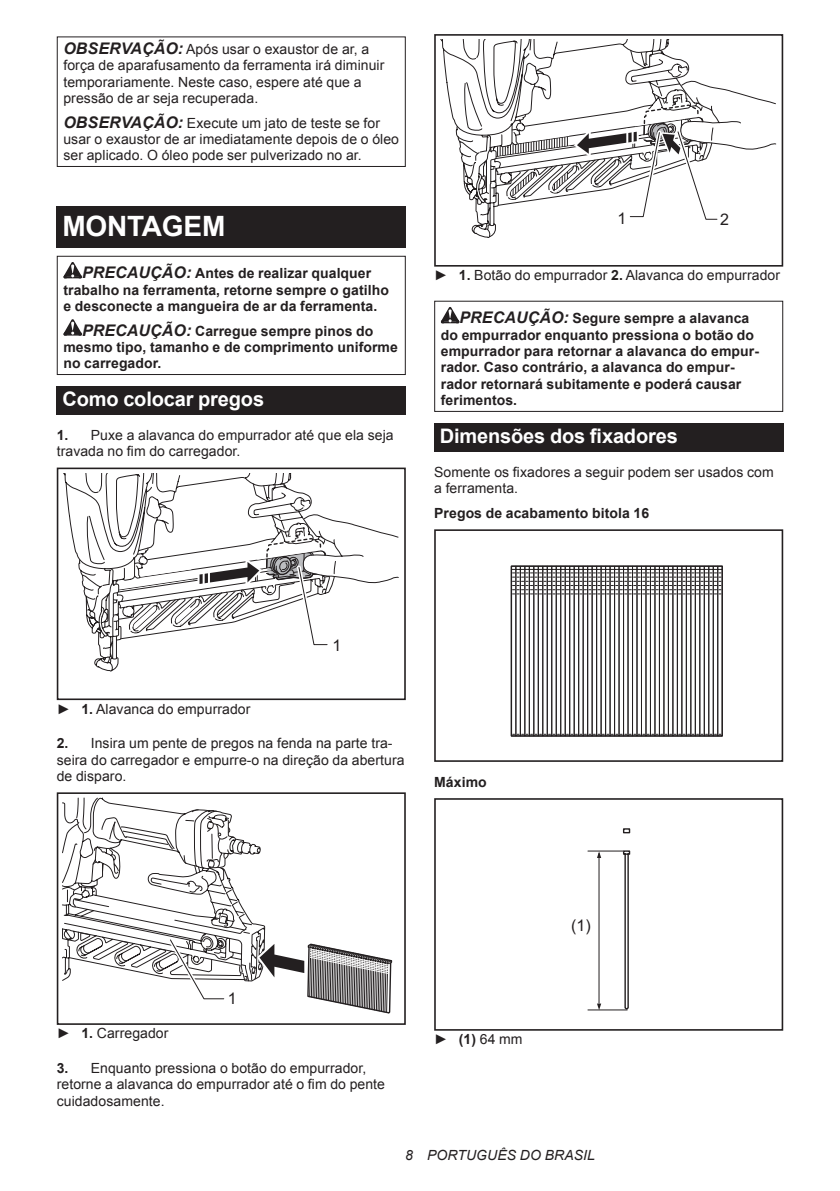
<style>
.page{position:relative;width:840px;height:1191px;background:#fff}
.page>*{position:absolute;margin:0;border:0;box-sizing:border-box;transform-origin:0 0}
.t1{font:700 28px "Arial";letter-spacing:-.01em;color:#fff}
.t2{font:700 20px "Arial";letter-spacing:-.01em;color:#fff}
.t3{font:16px "Arial";color:#231f20}
.t4{font:14px/16.4px "Arial";letter-spacing:.005em;color:#231f20}
.t5{font:700 14px/16.4px "Arial";letter-spacing:.005em;color:#231f20}
.t6{font:italic 14px "Arial";letter-spacing:.005em;color:#231f20}
.s1{font-weight:700;font-style:italic;font-size:16px}
.s2{font-style:italic;font-size:16px}
.s3{font-weight:700}
</style>
<div class="page">
<div style="left:57px;top:36px;width:348px;height:131px;border:1px solid #231f20"></div>
<div style="left:57px;top:207px;width:348px;height:41px;background:#231f20"></div>
<svg style="left:63px;top:262px;width:19px;height:16px"></svg>
<svg style="left:63px;top:319px;width:19px;height:16px"></svg>
<div style="left:57px;top:256px;width:348px;height:119px;border:1px solid #231f20"></div>
<div style="left:57px;top:386px;width:348px;height:29px;background:#231f20"></div>
<svg style="left:94px;top:648px;width:25px;height:24px"></svg>
<div style="left:57px;top:467px;width:348px;height:233px;border:2px solid #231f20"></div>
<svg style="left:63px;top:473px;width:336px;height:175px"></svg>
<svg style="left:62px;top:797px;width:90px;height:184px"></svg>
<svg style="left:66px;top:809px;width:195px;height:172px"></svg>
<div style="left:57px;top:792px;width:348px;height:233px;border:2px solid #231f20"></div>
<svg style="left:165px;top:913px;width:228px;height:112px"></svg>
<div style="left:434px;top:34px;width:348px;height:233px;border:2px solid #231f20"></div>
<svg style="left:440px;top:40px;width:336px;height:183px"></svg>
<svg style="left:440px;top:307px;width:19px;height:16px"></svg>
<div style="left:434px;top:301px;width:348px;height:111px;border:1px solid #231f20"></div>
<div style="left:434px;top:423px;width:348px;height:29px;background:#231f20"></div>
<svg style="left:510px;top:565px;width:213px;height:172px"></svg>
<div style="left:434px;top:529px;width:348px;height:233px;border:2px solid #231f20"></div>
<svg style="left:622px;top:828px;width:8px;height:183px"></svg>
<hr style="left:587px;top:850px;width:36px;height:1px;background:#231f20">
<hr style="left:587px;top:1009px;width:40px;height:1px;background:#231f20">
<hr style="left:598px;top:853px;width:1px;height:150px;background:#231f20">
<svg style="left:596px;top:851px;width:5px;height:7px"></svg>
<svg style="left:596px;top:1003px;width:5px;height:7px"></svg>
<div style="left:434px;top:798px;width:348px;height:232px;border:2px solid #231f20"></div>
<p class="t4" style="left:63px;top:41px;width:322px"><span class="s1">OBSERVAÇÃO:</span> Após usar o exaustor de ar, a força de aparafusamento da ferramenta irá diminuir temporariamente. Neste caso, espere até que a pressão de ar seja recuperada.</p>
<p class="t4" style="left:63px;top:115px;width:337px"><span class="s1">OBSERVAÇÃO:</span> Execute um jato de teste se for usar o exaustor de ar imediatamente depois de o óleo ser aplicado. O óleo pode ser pulverizado no ar.</p>
<h1 class="t1" style="left:62px;top:208px;width:164px">MONTAGEM</h1>
<p class="t5" style="left:63px;top:266px;width:327px;text-indent:19px"><span class="s2">PRECAUÇÃO:</span> Antes de realizar qualquer trabalho na ferramenta, retorne sempre o gatilho e desconecte a mangueira de ar da ferramenta.</p>
<p class="t5" style="left:63px;top:323px;width:336px;text-indent:19px"><span class="s2">PRECAUÇÃO:</span> Carregue sempre pinos do mesmo tipo, tamanho e de comprimento uniforme no carregador.</p>
<h2 class="t2" style="left:62px;top:386px;width:203px">Como colocar pregos</h2>
<p class="t4" style="left:57px;top:427px;width:338px"><span class="s3">1.</span> Puxe a alavanca do empurrador até que ela seja travada no fim do carregador.</p>
<p class="t3" style="left:617px;top:207px;width:10px">1</p>
<p class="t3" style="left:719px;top:209px;width:10px">2</p>
<p class="t4" style="left:434px;top:267px;width:347px">► <span class="s3">1.</span> Botão do empurrador <span class="s3">2.</span> Alavanca do empurrador</p>
<p class="t5" style="left:440px;top:310px;width:319px;text-indent:19px"><span class="s2">PRECAUÇÃO:</span> Segure sempre a alavanca do empurrador enquanto pressiona o botão do empurrador para retornar a alavanca do empur&shy;rador. Caso contrário, a alavanca do empur&shy;rador retornará subitamente e poderá causar ferimentos.</p>
<h2 class="t2" style="left:439px;top:423px;width:239px">Dimensões dos fixadores</h2>
<p class="t4" style="left:434px;top:464px;width:341px">Somente os fixadores a seguir podem ser usados com a ferramenta.</p>
<p class="t5" style="left:434px;top:505px;width:216px">Pregos de acabamento bitola 16</p>
<p class="t3" style="left:332px;top:634px;width:10px">1</p>
<p class="t4" style="left:57px;top:700px;width:195px">► <span class="s3">1.</span> Alavanca do empurrador</p>
<p class="t4" style="left:57px;top:735px;width:349px"><span class="s3">2.</span> Insira um pente de pregos na fenda na parte tra&shy;seira do carregador e empurre-o na direção da abertura de disparo.</p>
<p class="t5" style="left:434px;top:774px;width:54px">Máximo</p>
<p class="t3" style="left:228px;top:988px;width:10px">1</p>
<p class="t4" style="left:57px;top:1025px;width:113px">► <span class="s3">1.</span> Carregador</p>
<p class="t4" style="left:57px;top:1060px;width:329px"><span class="s3">3.</span> Enquanto pressiona o botão do empurrador, retorne a alavanca do empurrador até o fim do pente cuidadosamente.</p>
<p class="t4" style="left:434px;top:1031px;width:90px">► <span class="s3">(1)</span> 64 mm</p>
<p class="t3" style="left:571px;top:914px;width:21px">(1)</p>
<p class="t6" style="left:405px;top:1146px;width:191px">8 PORTUGUÊS DO BRASIL</p>
</div>
